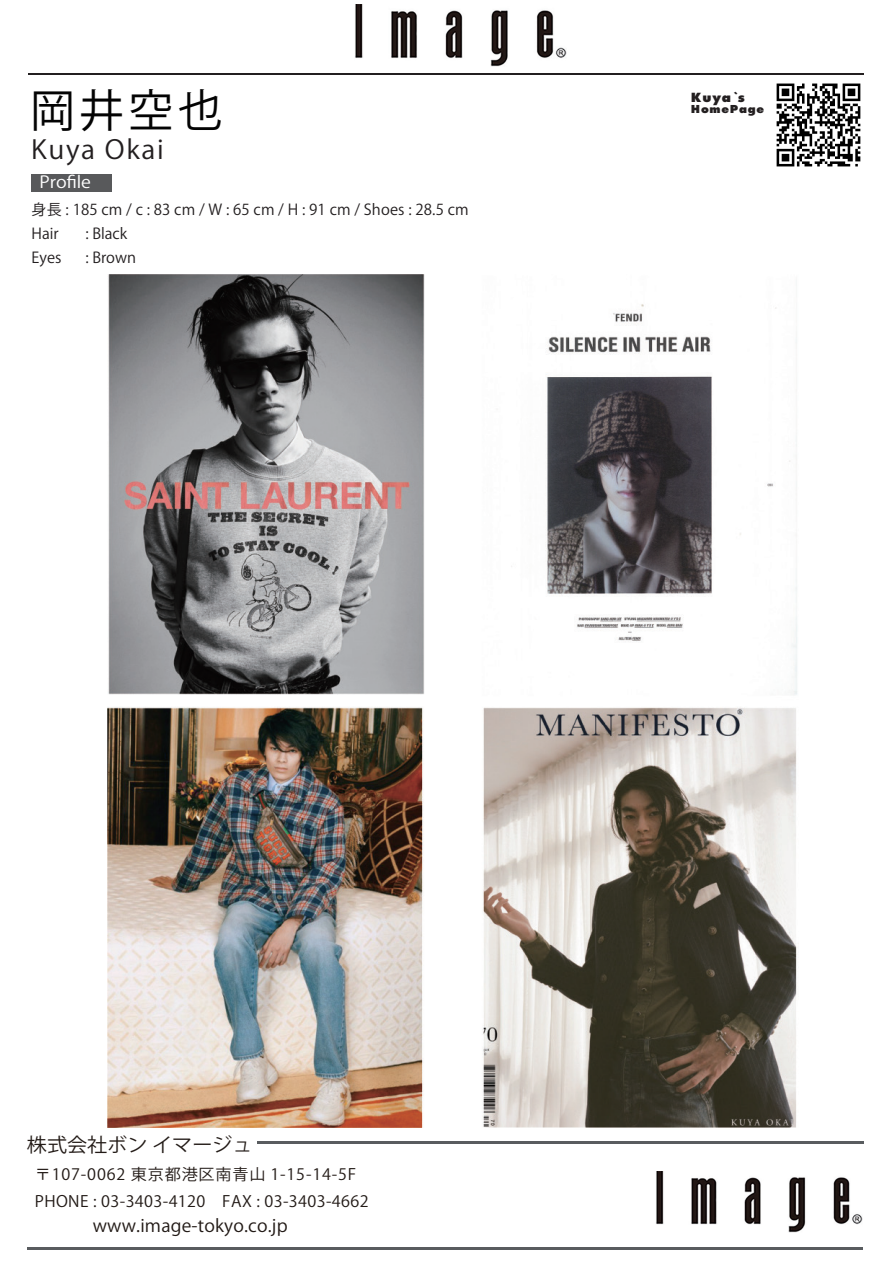
<style>
.page{position:relative;width:893px;height:1263px;background:#fff}
.page>*{position:absolute;margin:0;border:0;box-sizing:border-box;transform-origin:0 0}
.t1{font:45px "Koz Go Pr 6 N";color:#030303}
.t2{font:25.95px "Koz Go Pr 6 N";letter-spacing:.06em;color:#231f20;scale:1.04 1}
.t3{font:19.5px "Koz Go Pr 6 N";color:#221a16}
.t4{font:17.4px "Koz Go Pr 6 N";letter-spacing:.01em;color:#221a16}
.t5{font:16.5px "Koz Go Pr 6 N";color:#fff;scale:1.1 1}
.t6{font:15.6px/27px "Koz Go Pr 6 N";letter-spacing:.025em;color:#221a16}
.t7{font:15px/24px "Koz Go Pr 6 N";letter-spacing:.01em;color:#231f20}
.t8{font:800 13.8px "Futura PT";color:#231f20;scale:1.04 1}
.t9{font:800 12px "Futura PT";letter-spacing:.06em;color:#231f20;scale:1.04 1}
</style>
<div class="page">
<img style="left:108px;top:274px;width:689px;height:853px">
<hr style="left:28px;top:73px;width:836px;height:1px;background:#231f20">
<img style="left:355px;top:5px;width:212px;height:62px">
<div style="left:31px;top:174px;width:81px;height:17px;background:#58595b"></div>
<img style="left:656px;top:1171px;width:206px;height:61px">
<hr style="left:27px;top:1247px;width:836px;height:2px;background:#595c5f">
<hr style="left:257px;top:1142px;width:607px;height:2px;background:#595c5f">
<img style="left:776px;top:83px;width:85px;height:84px">
<h1 class="t1" style="left:30px;top:85px;width:194px">岡井空也</h1>
<h2 class="t2" style="left:31px;top:135px;width:129px">Kuya Okai</h2>
<p class="t7" style="left:32px;top:198px;width:439px">身長 : 185 cm / c : 83 cm / W : 65 cm / H : 91 cm / Shoes : 28.5 cm<br>Hair</p>
<p class="t5" style="left:40px;top:173px;width:48px">P<sub>C</sub>r<sub>M</sub>ofile</p>
<p class="t7" style="left:86px;top:222px;width:43px">: Black</p>
<p class="t7" style="left:32px;top:246px;width:31px">Eyes</p>
<p class="t7" style="left:86px;top:246px;width:52px">: Brown</p>
<p class="t8" style="left:691px;top:88px;width:53px">Kuya`s</p>
<p class="t9" style="left:691px;top:101px;width:72px">HomePage</p>
<h3 class="t3" style="left:27px;top:1134px;width:227px">株式会社ボン イマージュ</h3>
<p class="t6" style="left:35px;top:1161px;width:335px">〒107-0062 東京都港区南青山 1-15-14-5F<br>PHONE : 03-3403-4120　FAX : 03-3403-4662</p>
<p class="t4" style="left:93px;top:1216px;width:196px">www.image-tokyo.co.jp</p>
</div>
